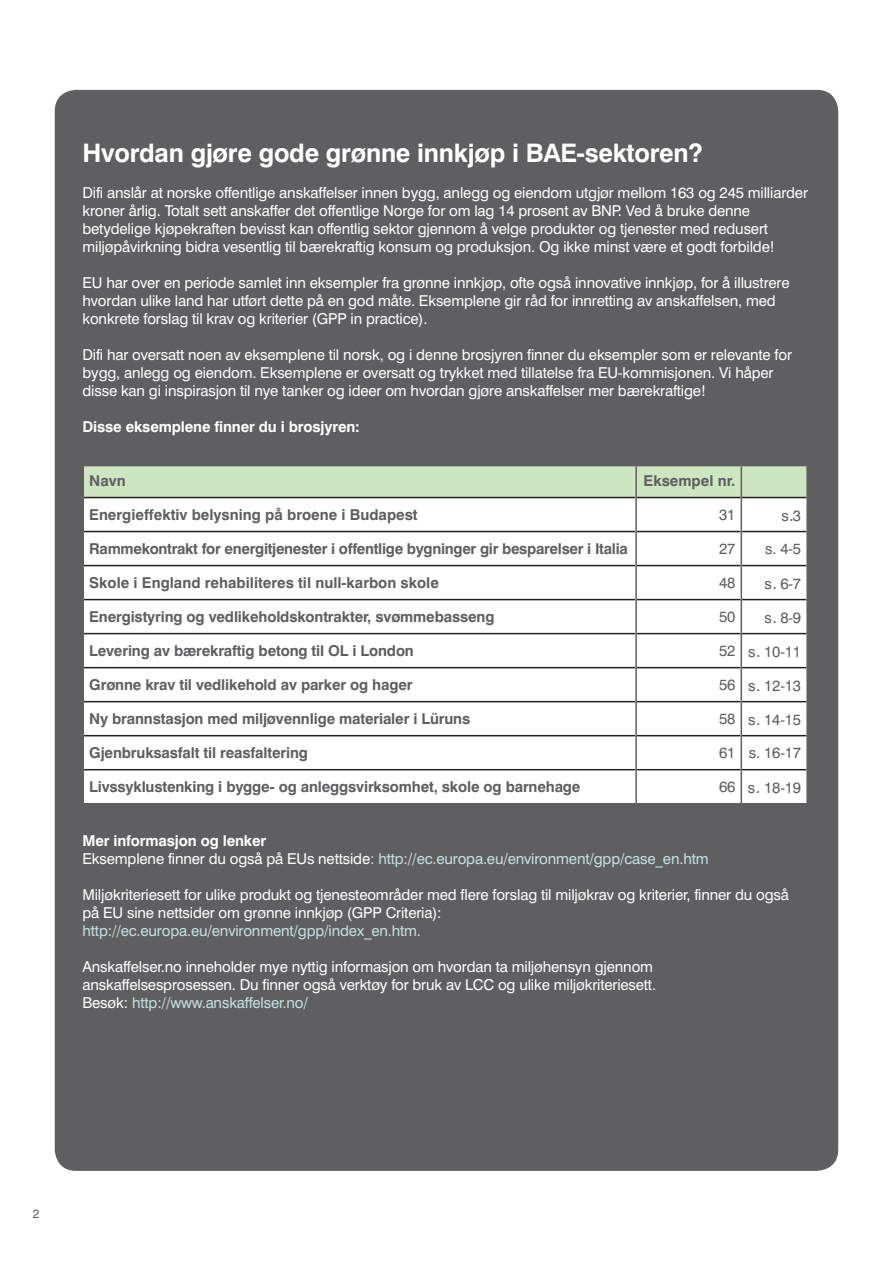
<style>
.page{position:relative;width:893px;height:1263px;background:#fff}
.page>*{position:absolute;margin:0;border:0;box-sizing:border-box;transform-origin:0 0}
.t1{font:700 25.5px "Swiss 721 BT";letter-spacing:-.01em;color:#fff}
.t2{font:15px/18px "Swiss 721 BT";letter-spacing:-.01em;color:#fff}
.t3{font:700 15px "Swiss 721 BT";letter-spacing:-.01em;color:#5f5f62}
.t4{font:15px "Swiss 721 BT";letter-spacing:-.01em;color:#c3e0e3}
.t5{font:15px "Swiss 721 BT";letter-spacing:-.01em;color:#5f5f62}
.t6{font:700 15px "Swiss 721 BT";letter-spacing:-.01em;color:#fff}
.t7{font:12px "Swiss 721 BT";color:#5f5f62}
.s1{font-family:"Times";font-size:18px}
.s2{color:#fff}
.s3{color:#c3e0e3}
</style>
<div class="page">
<div style="left:55px;top:90px;width:783px;height:1081px;background:#5f5f62;border-radius:21px"></div>
<div style="left:84px;top:466px;width:722px;height:31px;background:#cde5c1"></div>
<div style="left:84px;top:498px;width:722px;height:305px;background:#fff"></div>
<hr style="left:84px;top:531px;width:551px;height:1px;background:#231f20">
<hr style="left:637px;top:531px;width:104px;height:1px;background:#231f20">
<hr style="left:742px;top:531px;width:64px;height:1px;background:#231f20">
<hr style="left:84px;top:565px;width:551px;height:1px;background:#231f20">
<hr style="left:637px;top:565px;width:104px;height:1px;background:#231f20">
<hr style="left:742px;top:565px;width:64px;height:1px;background:#231f20">
<hr style="left:84px;top:599px;width:551px;height:1px;background:#231f20">
<hr style="left:637px;top:599px;width:104px;height:1px;background:#231f20">
<hr style="left:742px;top:599px;width:64px;height:1px;background:#231f20">
<hr style="left:84px;top:633px;width:551px;height:1px;background:#231f20">
<hr style="left:637px;top:633px;width:104px;height:1px;background:#231f20">
<hr style="left:742px;top:633px;width:64px;height:1px;background:#231f20">
<hr style="left:84px;top:667px;width:551px;height:1px;background:#231f20">
<hr style="left:637px;top:667px;width:104px;height:1px;background:#231f20">
<hr style="left:742px;top:667px;width:64px;height:1px;background:#231f20">
<hr style="left:84px;top:701px;width:551px;height:1px;background:#231f20">
<hr style="left:637px;top:701px;width:104px;height:1px;background:#231f20">
<hr style="left:742px;top:701px;width:64px;height:1px;background:#231f20">
<hr style="left:84px;top:735px;width:551px;height:1px;background:#231f20">
<hr style="left:637px;top:735px;width:104px;height:1px;background:#231f20">
<hr style="left:742px;top:735px;width:64px;height:1px;background:#231f20">
<hr style="left:84px;top:769px;width:551px;height:1px;background:#231f20">
<hr style="left:637px;top:769px;width:104px;height:1px;background:#231f20">
<hr style="left:742px;top:769px;width:64px;height:1px;background:#231f20">
<hr style="left:84px;top:497px;width:551px;height:1px;background:#231f20">
<hr style="left:637px;top:497px;width:104px;height:1px;background:#231f20">
<hr style="left:742px;top:497px;width:64px;height:1px;background:#231f20">
<hr style="left:635px;top:466px;width:2px;height:31px;background:#5f5f62">
<hr style="left:741px;top:466px;width:1px;height:31px;background:#5f5f62">
<hr style="left:635px;top:497px;width:2px;height:34px;background:#5f5f62">
<hr style="left:741px;top:497px;width:1px;height:34px;background:#5f5f62">
<hr style="left:635px;top:531px;width:2px;height:35px;background:#5f5f62">
<hr style="left:741px;top:531px;width:1px;height:35px;background:#5f5f62">
<hr style="left:635px;top:566px;width:2px;height:34px;background:#5f5f62">
<hr style="left:741px;top:566px;width:1px;height:34px;background:#5f5f62">
<hr style="left:635px;top:600px;width:2px;height:34px;background:#5f5f62">
<hr style="left:741px;top:600px;width:1px;height:34px;background:#5f5f62">
<hr style="left:635px;top:634px;width:2px;height:34px;background:#5f5f62">
<hr style="left:741px;top:634px;width:1px;height:34px;background:#5f5f62">
<hr style="left:635px;top:668px;width:2px;height:34px;background:#5f5f62">
<hr style="left:741px;top:668px;width:1px;height:34px;background:#5f5f62">
<hr style="left:635px;top:702px;width:2px;height:34px;background:#5f5f62">
<hr style="left:741px;top:702px;width:1px;height:34px;background:#5f5f62">
<hr style="left:635px;top:736px;width:2px;height:34px;background:#5f5f62">
<hr style="left:741px;top:736px;width:1px;height:34px;background:#5f5f62">
<hr style="left:635px;top:770px;width:2px;height:33px;background:#5f5f62">
<hr style="left:741px;top:770px;width:1px;height:33px;background:#5f5f62">
<p class="t1" style="left:82px;top:137px;width:622px">Hvordan gjøre gode grønne innkjøp i BAE-sektoren?</p>
<p class="t2" style="left:82px;top:184px;width:727px">Difi anslår at norske offentlige anskaffelser innen bygg, anlegg og eiendom utgjør mellom 163 og 245 milliarder kroner årlig. Totalt sett anskaffer det offentlige Norge for om lag 14 prosent av BNP. Ved å bruke denne betydelige kjøpekraften bevisst kan offentlig sektor gjennom å velge produkter og tjenester med redusert miljøpåvirkning bidra vesentlig til bærekraftig konsum og produksjon. Og ikke minst være et godt forbilde!</p>
<p class="t2" style="left:82px;top:274px;width:709px">EU har over en periode samlet inn eksempler fra grønne innkjøp, ofte også innovative innkjøp, for å illustrere hvordan ulike land har utført dette på en god måte. Eksemplene gir råd for innretting av anskaffelsen, med konkrete forslag til krav og kriterier (GPP in practice).</p>
<p class="t2" style="left:82px;top:346px;width:711px">Difi har oversatt noen av eksemplene til norsk, og i denne brosjyren finner du eksempler som er relevante for bygg, anlegg og eiendom. Eksemplene er oversatt og trykket med tillatelse fra EU-kommisjonen. Vi håper disse kan gi inspirasjon til nye tanker og ideer om hvordan gjøre anskaffelser mer bærekraftige!</p>
<p class="t6" style="left:82px;top:418px;width:279px">Disse eksemplene finner du i brosjyren:</p>
<p class="t3" style="left:89px;top:472px;width:38px">Navn</p>
<p class="t3" style="left:644px;top:472px;width:93px">Eksempel nr.</p>
<p class="t3" style="left:89px;top:505px;width:330px">Energieffektiv belysning på broene i Budapest</p>
<p class="t5" style="left:719px;top:505px;width:18px">31</p>
<p class="t5" style="left:781px;top:507px;width:21px">s<span class="s1">.</span>3</p>
<p class="t3" style="left:89px;top:539px;width:540px">Rammekontrakt for energitjenester i offentlige bygninger gir besparelser i Italia</p>
<p class="t5" style="left:719px;top:539px;width:18px">27</p>
<p class="t5" style="left:765px;top:539px;width:38px">s. 4-5</p>
<p class="t3" style="left:89px;top:573px;width:351px">Skole i England rehabiliteres til null-karbon skole</p>
<p class="t5" style="left:719px;top:573px;width:18px">48</p>
<p class="t5" style="left:764px;top:575px;width:38px">s<span class="s1">.</span> 6-7</p>
<p class="t3" style="left:89px;top:607px;width:407px">Energistyring og vedlikeholdskontrakter, svømmebasseng</p>
<p class="t5" style="left:719px;top:607px;width:18px">50</p>
<p class="t5" style="left:764px;top:609px;width:38px">s<span class="s1">.</span> 8-9</p>
<p class="t3" style="left:89px;top:641px;width:326px">Levering av bærekraftig betong til OL i London</p>
<p class="t5" style="left:719px;top:641px;width:18px">52</p>
<p class="t5" style="left:748px;top:643px;width:54px">s<span class="s1">.</span> 10-11</p>
<p class="t3" style="left:89px;top:675px;width:325px">Grønne krav til vedlikehold av parker og hager</p>
<p class="t5" style="left:719px;top:676px;width:18px">56</p>
<p class="t5" style="left:748px;top:677px;width:54px">s<span class="s1">.</span> 12-13</p>
<p class="t3" style="left:89px;top:709px;width:382px">Ny brannstasjon med miljøvennlige materialer i Lüruns</p>
<p class="t5" style="left:719px;top:710px;width:18px">58</p>
<p class="t5" style="left:748px;top:711px;width:54px">s<span class="s1">.</span> 14-15</p>
<p class="t3" style="left:89px;top:743px;width:220px">Gjenbruksasfalt til reasfaltering</p>
<p class="t5" style="left:719px;top:744px;width:18px">61</p>
<p class="t5" style="left:749px;top:744px;width:54px">s. 16-17</p>
<p class="t3" style="left:89px;top:778px;width:493px">Livssyklustenking i bygge- og anleggsvirksomhet, skole og barnehage</p>
<p class="t5" style="left:719px;top:778px;width:18px">66</p>
<p class="t5" style="left:748px;top:779px;width:55px">s<span class="s1">.</span> 18-19</p>
<p class="t6" style="left:82px;top:832px;width:185px">Mer informasjon og lenker</p>
<p class="t4" style="left:82px;top:850px;width:628px"><span class="s2">Eksemplene finner du også på EUs nettside</span>: http://ec.europa.eu/environment/gpp/case_en.htm</p>
<p class="t2" style="left:82px;top:886px;width:708px">Miljøkriteriesett for ulike produkt og tjenesteområder med flere forslag til miljøkrav og kriterier, finner du også på EU sine nettsider om grønne innkjøp (GPP Criteria):<br><span class="s3">http://ec.europa.eu/environment/gpp/index_en.htm.</span></p>
<p class="t2" style="left:82px;top:958px;width:575px">Anskaffelser.no inneholder mye nyttig informasjon om hvordan ta miljøhensyn gjennom anskaffelsesprosessen. Du finner også verktøy for bruk av LCC og ulike miljøkriteriesett.<br>Besøk: <span class="s3">http://www.anskaffelser.no/</span></p>
<p class="t7" style="left:33px;top:1206px;width:8px">2</p>
</div>
